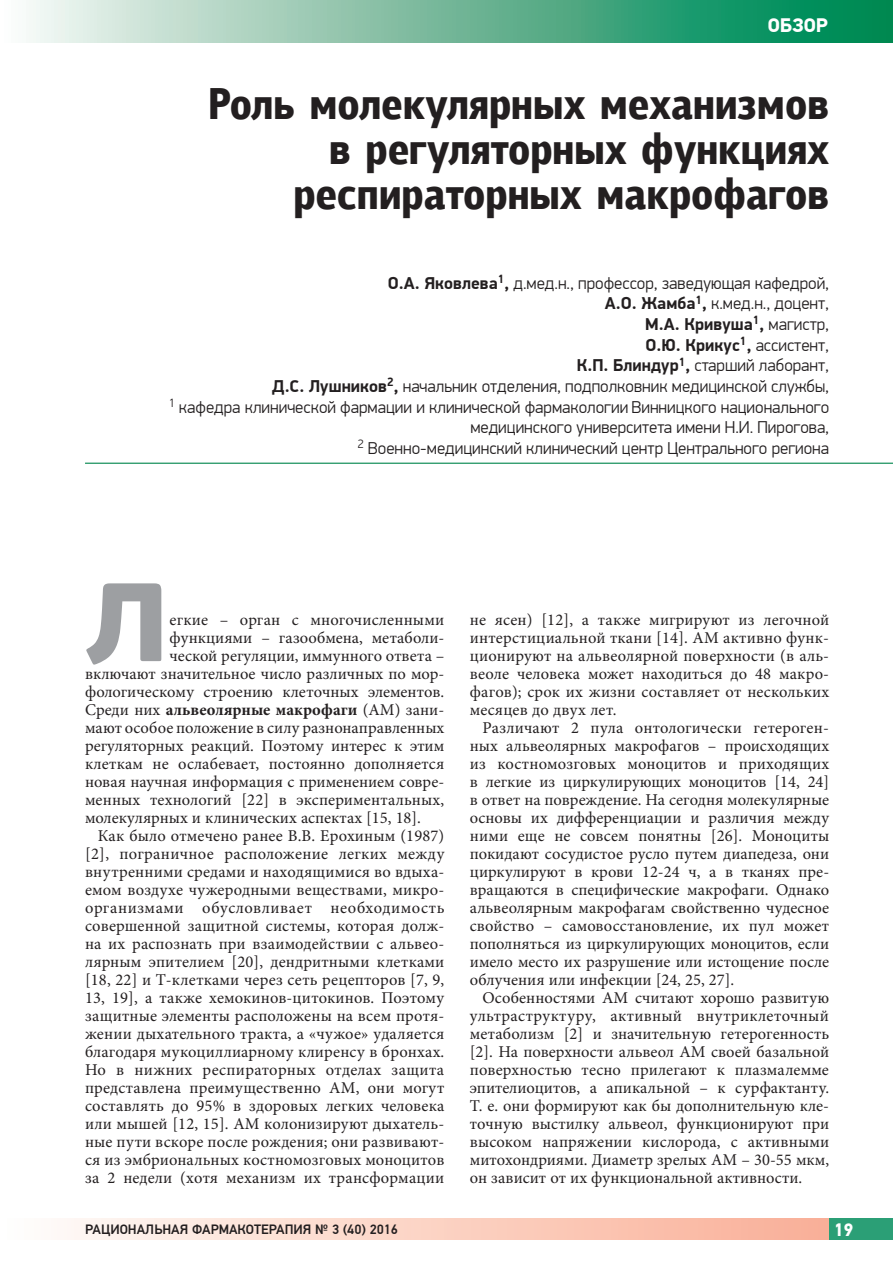
<style>
.page{position:relative;width:893px;height:1263px;background:#fff}
.page>*{position:absolute;margin:0;border:0;box-sizing:border-box;transform-origin:0 0}
.t1{font:900 111px "PF Beau Sans Pro";color:#9d9fa2}
.t2{font:700 19.5px "PF Din Text Pro";color:#fff}
.t3{font:700 18px "PF Din Text Pro";color:#fff}
.t4{font:300 17.25px/20.7px "PF Din Display Pro";color:#231f20;text-align:right}
.t5{font:16.5px/18px "Minion Pro";letter-spacing:.01em;color:#231f20;text-align:justify}
.t6{font:700 16.5px "Minion Pro";color:#231f20}
.t7{font:16.5px "Minion Pro";letter-spacing:.035em;color:#231f20}
.t8{font:500 13.5px "PF Din Text Pro";color:#231f20}
.s1{font-weight:700}
.s2{font-weight:400}
</style>
<div class="page">
<div style="left:0;top:0;width:893px;height:43px;background:linear-gradient(to right,#fcf6f3,#008047)"></div>
<div style="left:0;top:1218px;width:850px;height:21px;background:linear-gradient(to right,#fefdfb,#f9ac93)"></div>
<div style="left:829px;top:1218px;width:64px;height:21px;background:#2b9f76"></div>
<hr style="left:85px;top:463px;width:808px;height:1px;background:#00864c">
<p class="t2" style="left:768px;top:14px;width:61px">обзор</p>
<p class="t4" style="left:169px;top:273px;width:662px"><span class="s1">О.А. Яковлева</span><sup>1</sup><span class="s1">,</span> д.мед.н., профессор, заведующая кафедрой,<br><span class="s1">А.О. Жамба</span><sup>1</sup><span class="s1">,</span> к.мед.н., доцент,<br><span class="s1">М.А. Кривуша</span><sup>1</sup><span class="s1">,</span> магистр,<br><span class="s1">О.Ю. Крикус</span><sup>1</sup><span class="s1">,</span> ассистент,<br><span class="s1">К.П. Блиндур</span><sup>1</sup><span class="s1">,</span> старший лаборант,<br><span class="s1">Д.С. Лушников</span><sup>2</sup><span class="s1">,</span> начальник отделения, подполковник медицинской службы,<br><sup>1</sup> кафедра клинической фармации и клинической фармакологии Винницкого национального медицинского университета имени Н.И. Пирогова,<br><sup>2</sup> Военно-медицинский клинический центр Центрального региона</p>
<h1 class="t1" style="left:85px;top:550px;width:86px">Л</h1>
<p class="t5" style="left:170px;top:611px;width:276px">егкие – орган с многочисленными</p>
<p class="t5" style="left:170px;top:629px;width:276px">функциями – газообмена, метаболи-</p>
<p class="t5" style="left:170px;top:647px;width:276px">ческой регуляции, иммунного ответа –</p>
<p class="t5" style="left:85px;top:665px;width:361px">включают значительное число различных по мор-</p>
<p class="t5" style="left:85px;top:683px;width:361px">фологическому строению клеточных элементов.</p>
<p class="t6" style="left:85px;top:700px;width:361px"><span class="s2">Среди них</span> альвеолярные макрофаги <span class="s2">(АМ) зани-</span></p>
<p class="t5" style="left:85px;top:719px;width:361px">мают особое положение в силу разнонаправленных</p>
<p class="t5" style="left:85px;top:737px;width:361px">регуляторных реакций. Поэтому интерес к этим</p>
<p class="t5" style="left:85px;top:755px;width:361px">клеткам не ослабевает, постоянно дополняется</p>
<p class="t5" style="left:85px;top:773px;width:361px">новая научная информация с применением совре-</p>
<p class="t5" style="left:85px;top:791px;width:361px">менных технологий [22] в экспериментальных,</p>
<p class="t5" style="left:85px;top:809px;width:337px">молекулярных и клинических аспектах [15, 18].</p>
<p class="t5" style="left:98px;top:827px;width:348px">Как было отмечено ранее В.В. Ерохиным (1987)</p>
<p class="t5" style="left:85px;top:845px;width:361px">[2], пограничное расположение легких между</p>
<p class="t5" style="left:85px;top:863px;width:361px">внутренними средами и находящимися во вдыха-</p>
<p class="t5" style="left:85px;top:881px;width:361px">емом воздухе чужеродными веществами, микро-</p>
<p class="t7" style="left:85px;top:898px;width:361px">организмами обусловливает необходимость</p>
<p class="t5" style="left:85px;top:917px;width:361px">совершенной защитной системы, которая долж-</p>
<p class="t5" style="left:85px;top:935px;width:361px">на их распознать при взаимодействии с альвео-</p>
<p class="t5" style="left:85px;top:953px;width:361px">лярным эпителием [20], дендритными клетками</p>
<p class="t5" style="left:85px;top:971px;width:361px">[18, 22] и Т-клетками через сеть рецепторов [7, 9,</p>
<p class="t5" style="left:85px;top:989px;width:361px">13, 19], а также хемокинов-цитокинов. Поэтому</p>
<p class="t5" style="left:85px;top:1007px;width:361px">защитные элементы расположены на всем протя-</p>
<p class="t5" style="left:85px;top:1025px;width:361px">жении дыхательного тракта, а «чужое» удаляется</p>
<p class="t5" style="left:85px;top:1043px;width:361px">благодаря мукоциллиарному клиренсу в бронхах.</p>
<p class="t5" style="left:85px;top:1061px;width:361px">Но в нижних респираторных отделах защита</p>
<p class="t5" style="left:85px;top:1079px;width:361px">представлена преимущественно АМ, они могут</p>
<p class="t5" style="left:85px;top:1097px;width:361px">составлять до 95% в здоровых легких человека</p>
<p class="t5" style="left:85px;top:1115px;width:361px">или мышей [12, 15]. АМ колонизируют дыхатель-</p>
<p class="t5" style="left:85px;top:1133px;width:361px">ные пути вскоре после рождения; они развивают-</p>
<p class="t5" style="left:85px;top:1151px;width:361px">ся из эмбриональных костномозговых моноцитов</p>
<p class="t5" style="left:85px;top:1169px;width:361px">за 2 недели (хотя механизм их трансформации</p>
<p class="t5" style="left:470px;top:611px;width:361px">не ясен) [12], а также мигрируют из легочной интерстициальной ткани [14]. АМ активно функ&shy;ционируют на альвеолярной поверхности (в аль&shy;веоле человека может находиться до 48 макро&shy;фагов); срок их жизни составляет от нескольких месяцев до двух лет.</p>
<p class="t5" style="left:470px;top:720px;width:361px;text-indent:13px">Различают 2 пула онтологически гетероген&shy;ных альвеолярных макрофагов – происходящих из костномозговых моноцитов и приходящих в легкие из циркулирующих моноцитов [14, 24] в ответ на повреждение. На сегодня молекулярные основы их дифференциации и различия между ними еще не совсем понятны [26]. Моноциты покидают сосудистое русло путем диапедеза, они циркулируют в крови 12-24 ч, а в тканях пре&shy;вращаются в специфические макрофаги. Однако альвеолярным макрофагам свойственно чудесное свойство – самовосстановление, их пул может пополняться из циркулирующих моноцитов, если имело место их разрушение или истощение после облучения или инфекции [24, 25, 27].</p>
<p class="t5" style="left:470px;top:990px;width:361px;text-indent:13px">Особенностями АМ считают хорошо развитую ультраструктуру, активный внутриклеточный метаболизм [2] и значительную гетерогенность [2]. На поверхности альвеол АМ своей базальной поверхностью тесно прилегают к плазмалемме эпителиоцитов, а апикальной – к сурфактанту.<br>Т. е. они формируют как бы дополнительную кле&shy;точную выстилку альвеол, функционируют при высоком напряжении кислорода, с активными митохондриями. Диаметр зрелых АМ – 30-55 мкм, он зависит от их функциональной активности.</p>
<p class="t8" style="left:85px;top:1221px;width:314px">РАЦИОНАЛЬНАЯ ФАРМАКОТЕРАПИЯ № 3 (40) 2016</p>
<p class="t3" style="left:833px;top:1218px;width:21px">19</p>
</div>
